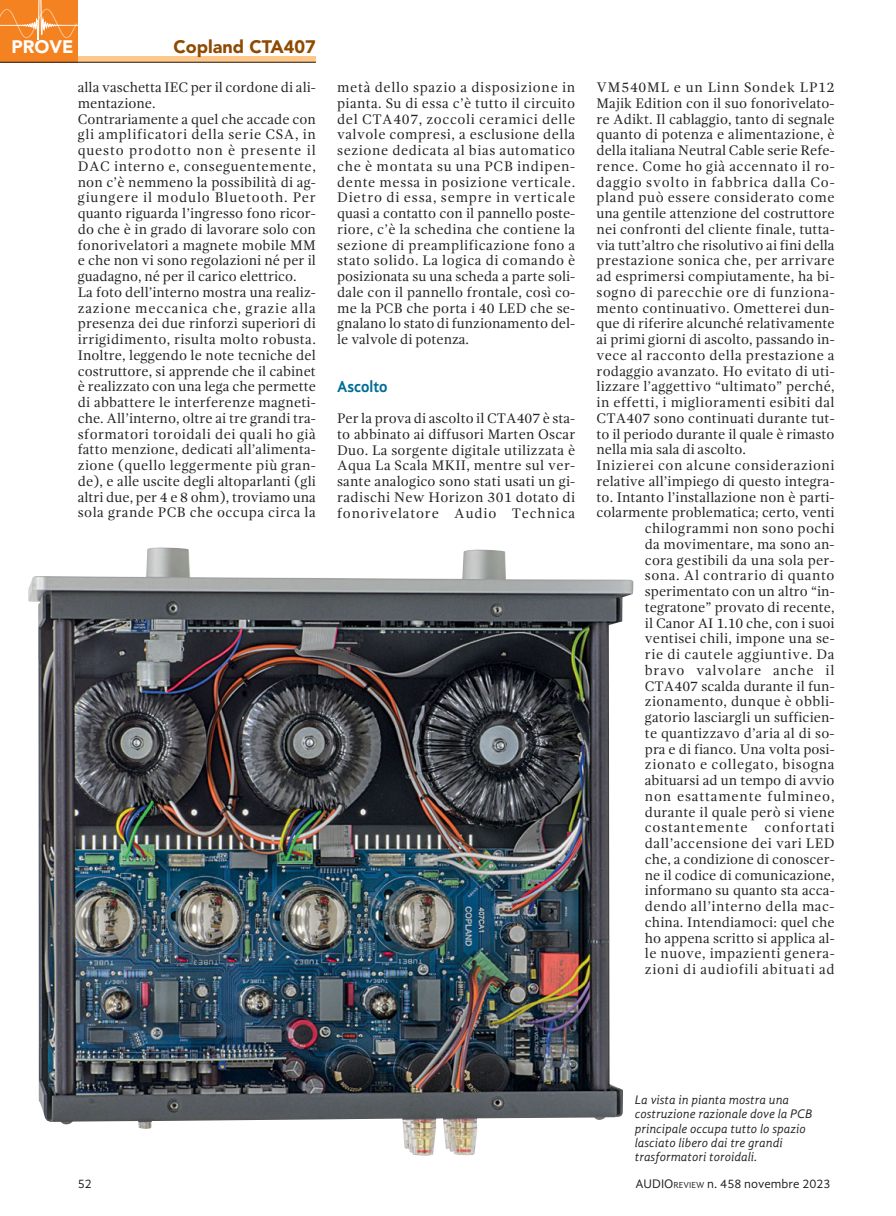
<style>
.page{position:relative;width:896px;height:1216px;background:#fff}
.page>*{position:absolute;margin:0;border:0;box-sizing:border-box;transform-origin:0 0}
.t1{font:900 18px "Avenir";color:#8f4a02}
.t2{font:900 18px "Avenir";color:#fff}
.t3{font:700 16.5px "Gandhi Sans";color:#006d98;scale:.95 1}
.t4{font:14.25px/15.8px "Gandhi Serif";letter-spacing:.01em;color:#231f20;text-align:justify}
.t5{font:14.25px "Gandhi Serif";letter-spacing:.03em;color:#231f20}
.t6{font:14.25px "Gandhi Serif";letter-spacing:.055em;color:#231f20}
.t7{font:14.25px "Gandhi Serif";letter-spacing:.035em;color:#231f20}
.t8{font:14.25px "Gandhi Serif";letter-spacing:.04em;color:#231f20}
.t9{font:14.25px "Gandhi Serif";letter-spacing:.045em;color:#231f20}
.t10{font:italic 12.75px/14.2px "Gandhi Sans";color:#231f20}
.t11{font:12.75px "Gandhi Sans";color:#231f20}
.s1{font-size:9px}
</style>
<div class="page">
<div style="left:0;top:56px;width:316px;height:6px;background:#fdc88a"></div>
<div style="left:0;top:0;width:78px;height:62px;background:#f58220"></div>
<hr style="left:0;top:62px;width:316px;height:1px;background:#231f20">
<svg style="left:0;top:0;width:78px;height:40px"></svg>
<img style="left:28px;top:547px;width:605px;height:608px">
<p class="t2" style="left:11px;top:39px;width:63px">PROVE</p>
<p class="t1" style="left:174px;top:40px;width:144px">Copland CTA407</p>
<p class="t4" style="left:337px;top:81px;width:240px">metà dello spazio a disposizione in pianta. Su di essa c’è tutto il circuito del CTA407, zoccoli ceramici delle valvole compresi, a esclusione della sezione dedicata al bias automatico che è montata su una PCB indipen&shy;dente messa in posizione verticale.<br>Dietro di essa, sempre in verticale quasi a contatto con il pannello poste&shy;riore, c’è la schedina che contiene la sezione di preamplificazione fono a stato solido. La logica di comando è posizionata su una scheda a parte soli&shy;dale con il pannello frontale, così co&shy;me la PCB che porta i 40 LED che se&shy;gnalano lo stato di funzionamento del&shy;le valvole di potenza.</p>
<p class="t3" style="left:337px;top:379px;width:55px">Ascolto</p>
<p class="t4" style="left:337px;top:412px;width:240px">Per la prova di ascolto il CTA407 è sta&shy;to abbinato ai diffusori Marten Oscar Duo. La sorgente digitale utilizzata è Aqua La Scala MKII, mentre sul ver&shy;sante analogico sono stati usati un gi&shy;radischi New Horizon 301 dotato di fonorivelatore Audio Technica</p>
<p class="t4" style="left:78px;top:81px;width:240px;text-align:left">alla vaschetta IEC per il cordone di ali&shy;mentazione.<br>Contrariamente a quel che accade con gli amplificatori della serie CSA, in questo prodotto non è presente il DAC interno e, conseguentemente, non c’è nemmeno la possibilità di ag&shy;giungere il modulo Bluetooth. Per quanto riguarda l’ingresso fono ricor&shy;do che è in grado di lavorare solo con fonorivelatori a magnete mobile MM e che non vi sono regolazioni né per il guadagno, né per il carico elettrico.<br>La foto dell’interno mostra una realiz&shy;zazione meccanica che, grazie alla presenza dei due rinforzi superiori di irrigidimento, risulta molto robusta.<br>Inoltre, leggendo le note tecniche del costruttore, si apprende che il cabinet è realizzato con una lega che permette di abbattere le interferenze magneti&shy;che. All’interno, oltre ai tre grandi tra&shy;sformatori toroidali dei quali ho già fatto menzione, dedicati all’alimenta&shy;zione (quello leggermente più gran&shy;de), e alle uscite degli altoparlanti (gli altri due, per 4 e 8 ohm), troviamo una sola grande PCB che occupa circa la</p>
<p class="t6" style="left:597px;top:82px;width:240px">VM540ML e un Linn Sondek LP12</p>
<p class="t4" style="left:597px;top:96px;width:240px">Majik Edition con il suo fonorivelato-</p>
<p class="t4" style="left:597px;top:112px;width:240px">re Adikt. Il cablaggio, tanto di segnale</p>
<p class="t4" style="left:597px;top:128px;width:240px">quanto di potenza e alimentazione, è</p>
<p class="t4" style="left:597px;top:144px;width:240px">della italiana Neutral Cable serie Refe-</p>
<p class="t7" style="left:597px;top:160px;width:240px">rence. Come ho già accennato il ro-</p>
<p class="t6" style="left:597px;top:176px;width:240px">daggio svolto in fabbrica dalla Co-</p>
<p class="t8" style="left:597px;top:192px;width:240px">pland può essere considerato come</p>
<p class="t4" style="left:597px;top:207px;width:240px">una gentile attenzione del costruttore</p>
<p class="t4" style="left:597px;top:222px;width:240px">nei confronti del cliente finale, tutta-</p>
<p class="t4" style="left:597px;top:238px;width:240px">via tutt’altro che risolutivo ai fini della</p>
<p class="t5" style="left:597px;top:255px;width:240px">prestazione sonica che, per arrivare</p>
<p class="t4" style="left:597px;top:270px;width:240px">ad esprimersi compiutamente, ha bi-</p>
<p class="t7" style="left:597px;top:286px;width:240px">sogno di parecchie ore di funziona-</p>
<p class="t4" style="left:597px;top:301px;width:240px">mento continuativo. Ometterei dun-</p>
<p class="t4" style="left:597px;top:317px;width:240px">que di riferire alcunché relativamente</p>
<p class="t4" style="left:597px;top:333px;width:240px">ai primi giorni di ascolto, passando in-</p>
<p class="t5" style="left:597px;top:349px;width:240px">vece al racconto della prestazione a</p>
<p class="t4" style="left:597px;top:364px;width:240px">rodaggio avanzato. Ho evitato di uti-</p>
<p class="t4" style="left:597px;top:380px;width:240px">lizzare l’aggettivo “ultimato” perché,</p>
<p class="t5" style="left:597px;top:397px;width:240px">in effetti, i miglioramenti esibiti dal</p>
<p class="t4" style="left:597px;top:411px;width:240px">CTA407 sono continuati durante tut-</p>
<p class="t4" style="left:597px;top:427px;width:240px">to il periodo durante il quale è rimasto</p>
<p class="t4" style="left:597px;top:443px;width:151px">nella mia sala di ascolto.</p>
<p class="t7" style="left:597px;top:460px;width:240px">Inizierei con alcune considerazioni</p>
<p class="t4" style="left:597px;top:474px;width:240px">relative all’impiego di questo integra-</p>
<p class="t4" style="left:597px;top:490px;width:240px">to. Intanto l’installazione non è parti-</p>
<p class="t4" style="left:597px;top:506px;width:240px">colarmente problematica; certo, venti</p>
<p class="t4" style="left:645px;top:522px;width:191px">chilogrammi non sono pochi</p>
<p class="t4" style="left:645px;top:537px;width:191px">da movimentare, ma sono an-</p>
<p class="t4" style="left:645px;top:553px;width:191px">cora gestibili da una sola per-</p>
<p class="t8" style="left:645px;top:570px;width:191px">sona. Al contrario di quanto</p>
<p class="t4" style="left:645px;top:585px;width:191px">sperimentato con un altro “in-</p>
<p class="t4" style="left:645px;top:600px;width:191px">tegratone” provato di recente,</p>
<p class="t4" style="left:645px;top:616px;width:191px">il Canor AI 1.10 che, con i suoi</p>
<p class="t4" style="left:645px;top:632px;width:191px">ventisei chili, impone una se-</p>
<p class="t8" style="left:645px;top:649px;width:191px">rie di cautele aggiuntive. Da</p>
<p class="t6" style="left:645px;top:664px;width:191px">bravo valvolare anche il</p>
<p class="t4" style="left:645px;top:679px;width:191px">CTA407 scalda durante il fun-</p>
<p class="t4" style="left:645px;top:695px;width:191px">zionamento, dunque è obbli-</p>
<p class="t4" style="left:645px;top:710px;width:191px">gatorio lasciargli un sufficien-</p>
<p class="t4" style="left:645px;top:726px;width:191px">te quantizzavo d’aria al di so-</p>
<p class="t4" style="left:645px;top:742px;width:191px">pra e di fianco. Una volta posi-</p>
<p class="t9" style="left:645px;top:759px;width:191px">zionato e collegato, bisogna</p>
<p class="t4" style="left:645px;top:773px;width:191px">abituarsi ad un tempo di avvio</p>
<p class="t6" style="left:645px;top:790px;width:191px">non esattamente fulmineo,</p>
<p class="t4" style="left:645px;top:805px;width:191px">durante il quale però si viene</p>
<p class="t6" style="left:645px;top:822px;width:191px">costantemente confortati</p>
<p class="t5" style="left:645px;top:838px;width:191px">dall’accensione dei vari LED</p>
<p class="t4" style="left:645px;top:852px;width:191px">che, a condizione di conoscer-</p>
<p class="t4" style="left:645px;top:868px;width:191px">ne il codice di comunicazione,</p>
<p class="t4" style="left:645px;top:884px;width:191px">informano su quanto sta acca-</p>
<p class="t7" style="left:645px;top:900px;width:191px">dendo all’interno della mac-</p>
<p class="t4" style="left:645px;top:915px;width:191px">china. Intendiamoci: quel che</p>
<p class="t4" style="left:645px;top:931px;width:191px">ho appena scritto si applica al-</p>
<p class="t5" style="left:645px;top:948px;width:191px">le nuove, impazienti genera-</p>
<p class="t9" style="left:645px;top:963px;width:191px">zioni di audiofili abituati ad</p>
<p class="t10" style="left:635px;top:1094px;width:179px">La vista in pianta mostra una costruzione razionale dove la PCB principale occupa tutto lo spazio lasciato libero dai tre grandi trasformatori toroidali.</p>
<p class="t11" style="left:78px;top:1178px;width:16px">52</p>
<p class="t11" style="left:635px;top:1178px;width:196px">AUDIO<span class="s1">REVIEW</span> n. 458 novembre 2023</p>
</div>
